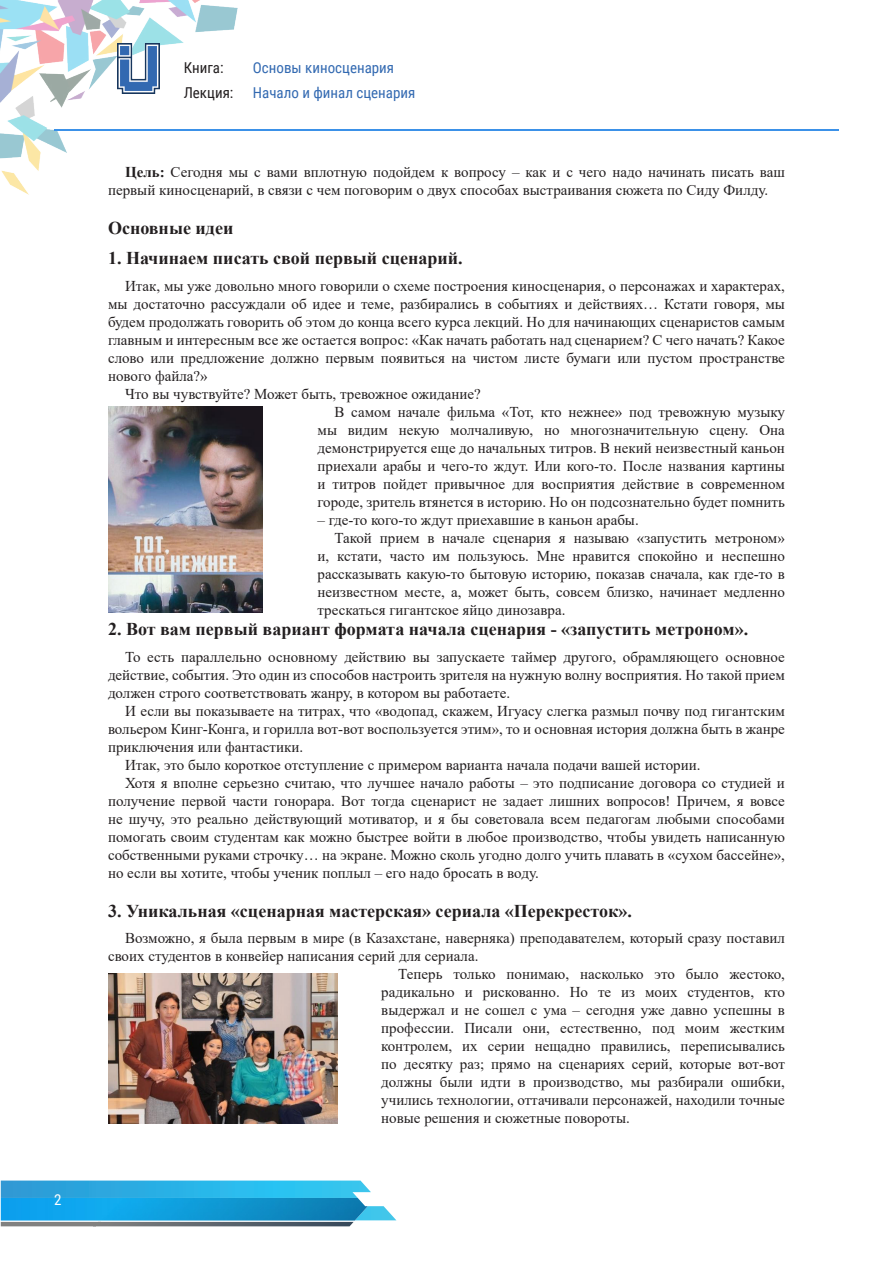
<style>
.page{position:relative;width:893px;height:1263px;background:#fff}
.page>*{position:absolute;margin:0;border:0;box-sizing:border-box;transform-origin:0 0}
.tema{font:700 18px "Times New Roman";color:#231f20}
.t1{font:15px/18px "Times New Roman";color:#231f20;text-align:justify}
.t2{font:15px/25.5px "Roboto Condensed";color:#3269b1}
.t3{font:15px/25.5px "Roboto Condensed";color:#231f20}
.t4{font:15px "Roboto Condensed";color:#fff}
.s1{font-weight:700}
</style>
<div class="page">
<img style="left:0;top:0;width:238px;height:195px">
<hr style="left:54px;top:129px;width:785px;height:2px;background:#3b91e8">
<img style="left:118px;top:44px;width:41px;height:49px">
<svg style="left:1px;top:1180px;width:395px;height:46px;background:#5bb6d9"></svg>
<img style="left:1px;top:1198px;width:367px;height:22px">
<img style="left:109px;top:406px;width:154px;height:206px">
<img style="left:109px;top:974px;width:228px;height:149px">
<p class="t4" style="left:54px;top:1189px;width:9px">2</p>
<p class="t3" style="left:184px;top:54px;width:51px">Книга:<br>Лекция:</p>
<p class="t2" style="left:253px;top:54px;width:164px">Основы киносценария<br>Начало и финал сценария</p>
<p class="t1" style="left:108px;top:163px;width:678px;text-indent:17px"><span class="s1">Цель:</span> Сегодня мы с вами вплотную подойдем к вопросу – как и с чего надо начинать писать ваш первый киносценарий, в связи с чем поговорим о двух способах выстраивания сюжета по Сиду Филду.</p>
<p class="tema" style="left:108px;top:215px;width:127px">Основные идеи</p>
<p class="tema" style="left:108px;top:245px;width:356px">1. Начинаем писать свой первый сценарий.</p>
<p class="t1" style="left:108px;top:276px;width:678px;text-indent:17px">Итак, мы уже довольно много говорили о схеме построения киносценария, о персонажах и характерах, мы достаточно рассуждали об идее и теме, разбирались в событиях и действиях… Кстати говоря, мы будем продолжать говорить об этом до конца всего курса лекций. Но для начинающих сценаристов самым главным и интересным все же остается вопрос: «Как начать работать над сценарием? С чего начать? Какое слово или предложение должно первым появиться на чистом листе бумаги или пустом пространстве нового файла?»</p>
<p class="t1" style="left:125px;top:384px;width:357px">Что вы чувствуйте? Может быть, тревожное ожидание?</p>
<p class="t1" style="left:317px;top:402px;width:469px;text-indent:17px">В самом начале фильма «Тот, кто нежнее» под тревожную музыку мы видим некую молчаливую, но многозначительную сцену. Она демонстрируется еще до начальных титров. В некий неизвестный каньон приехали арабы и чего-то ждут. Или кого-то. После названия картины и титров пойдет привычное для восприятия действие в современном городе, зритель втянется в историю. Но он подсознательно будет помнить</p>
<p class="t1" style="left:317px;top:510px;width:323px">– где-то кого-то ждут приехавшие в каньон арабы.</p>
<p class="t1" style="left:317px;top:528px;width:469px;text-indent:17px">Такой прием в начале сценария я называю «запустить метроном» и, кстати, часто им пользуюсь. Мне нравится спокойно и неспешно рассказывать какую-то бытовую историю, показав сначала, как где-то в неизвестном месте, а, может быть, совсем близко, начинает медленно трескаться гигантское яйцо динозавра.</p>
<p class="tema" style="left:108px;top:616px;width:642px">2. Вот вам первый вариант формата начала сценария - «запустить метроном».</p>
<p class="t1" style="left:108px;top:647px;width:678px;text-indent:17px">То есть параллельно основному действию вы запускаете таймер другого, обрамляющего основное действие, события. Это один из способов настроить зрителя на нужную волну восприятия. Но такой прием должен строго соответствовать жанру, в котором вы работаете.</p>
<p class="t1" style="left:108px;top:701px;width:678px;text-indent:17px">И если вы показываете на титрах, что «водопад, скажем, Игуасу слегка размыл почву под гигантским вольером Кинг-Конга, и горилла вот-вот воспользуется этим», то и основная история должна быть в жанре приключения или фантастики.</p>
<p class="t1" style="left:125px;top:755px;width:577px">Итак, это было короткое отступление с примером варианта начала подачи вашей истории.</p>
<p class="t1" style="left:108px;top:773px;width:678px;text-indent:17px">Хотя я вполне серьезно считаю, что лучшее начало работы – это подписание договора со студией и получение первой части гонорара. Вот тогда сценарист не задает лишних вопросов! Причем, я вовсе не шучу, это реально действующий мотиватор, и я бы советовала всем педагогам любыми способами помогать своим студентам как можно быстрее войти в любое производство, чтобы увидеть написанную собственными руками строчку… на экране. Можно сколь угодно долго учить плавать в «сухом бассейне», но если вы хотите, чтобы ученик поплыл – его надо бросать в воду.</p>
<p class="tema" style="left:108px;top:897px;width:525px">3. Уникальная «сценарная мастерская» сериала «Перекресток».</p>
<p class="t1" style="left:108px;top:928px;width:678px;text-indent:17px">Возможно, я была первым в мире (в Казахстане, наверняка) преподавателем, который сразу поставил своих студентов в конвейер написания серий для сериала.</p>
<p class="t1" style="left:381px;top:964px;width:405px;text-indent:17px">Теперь только понимаю, насколько это было жестоко, радикально и рискованно. Но те из моих студентов, кто выдержал и не сошел с ума – сегодня уже давно успешны в профессии. Писали они, естественно, под моим жестким контролем, их серии нещадно правились, переписывались по десятку раз; прямо на сценариях серий, которые вот-вот должны были идти в производство, мы разбирали ошибки, учились технологии, оттачивали персонажей, находили точные новые решения и сюжетные повороты.</p>
</div>
